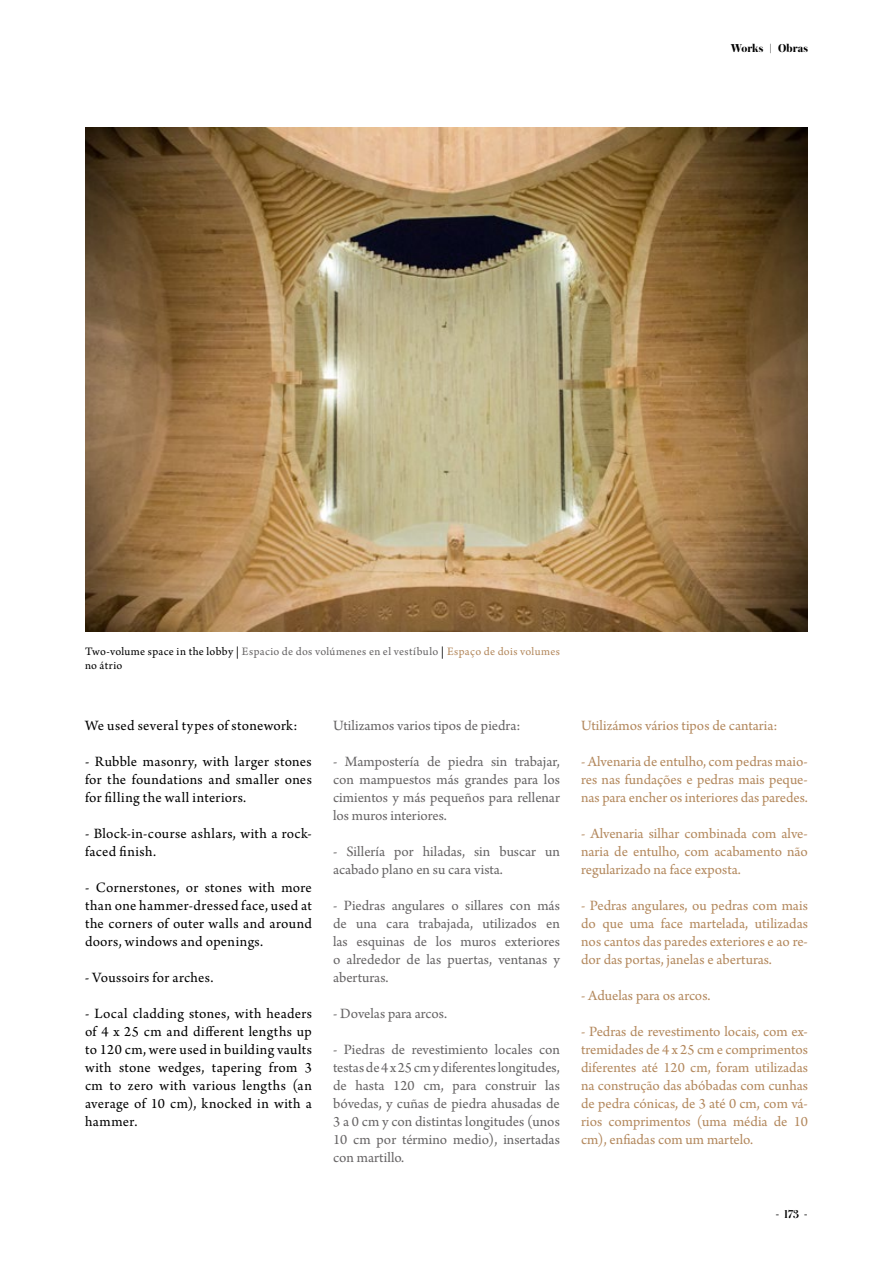
<style>
.page{position:relative;width:893px;height:1263px;background:#fff}
.page>*{position:absolute;margin:0;border:0;box-sizing:border-box;transform-origin:0 0}
.t1{font:15px/18px "Arno Pro";color:#b3885d;text-align:justify}
.t2{font:15px/18px "Arno Pro";color:#666465;text-align:justify}
.t3{font:15px/18px "Arno Pro";letter-spacing:.02em;color:#000;text-align:justify}
.t4{font:12px/13.5px "Arno Pro";letter-spacing:.025em;color:#000}
.t5{font:700 12px "Austin";letter-spacing:.01em;color:#000}
.t6{font:500 12px "Austin";color:#000}
.s1{color:#666465}
.s2{color:#b3885d}
.s3{font-style:italic}
</style>
<div class="page">
<img style="left:85px;top:128px;width:723px;height:503px">
<p class="t5" style="left:731px;top:40px;width:79px">Works | Obras</p>
<p class="t4" style="left:85px;top:646px;width:476px">Two-volume space in the lobby | <span class="s1">Espacio de dos volúmenes en el vestíbulo</span> | <span class="s2">Espaço de dois volumes </span>no átrio</p>
<p class="t3" style="left:85px;top:717px;width:214px">We used several types of stonework:</p>
<p class="t3" style="left:85px;top:753px;width:228px">- Rubble masonry, with larger stones for the foundations and smaller ones for filling the wall interiors.</p>
<p class="t3" style="left:85px;top:825px;width:228px">- Block-in-course ashlars, with a rock&shy;faced finish.</p>
<p class="t3" style="left:85px;top:879px;width:228px">- Cornerstones, or stones with more than one hammer-dressed face, used at the corners of outer walls and around doors, windows and openings.</p>
<p class="t3" style="left:85px;top:969px;width:130px"><span class="s3">-</span> Voussoirs for arches.</p>
<p class="t3" style="left:85px;top:1005px;width:228px">- Local cladding stones, with headers of 4 x 25 cm and different lengths up to 120 cm, were used in building vaults with stone wedges, tapering from 3 cm to zero with various lengths (an average of 10 cm), knocked in with a hammer.</p>
<p class="t2" style="left:333px;top:717px;width:189px">Utilizamos varios tipos de piedra:</p>
<p class="t2" style="left:333px;top:753px;width:228px">- Mampostería de piedra sin trabajar, con mampuestos más grandes para los cimientos y más pequeños para rellenar los muros interiores.</p>
<p class="t2" style="left:333px;top:843px;width:228px">- Sillería por hiladas, sin buscar un acabado plano en su cara vista.</p>
<p class="t2" style="left:333px;top:897px;width:228px">- Piedras angulares o sillares con más de una cara trabajada, utilizados en las esquinas de los muros exteriores o alrededor de las puertas, ventanas y aberturas.</p>
<p class="t2" style="left:333px;top:1005px;width:116px">- Dovelas para arcos.</p>
<p class="t2" style="left:333px;top:1041px;width:228px">- Piedras de revestimiento locales con testas de 4 x 25 cm y diferentes longitudes, de hasta 120 cm, para construir las bóvedas, y cuñas de piedra ahusadas de 3 a 0 cm y con distintas longitudes (unos 10 cm por término medio), insertadas con martillo.</p>
<p class="t1" style="left:581px;top:717px;width:198px">Utilizámos vários tipos de cantaria:</p>
<p class="t1" style="left:581px;top:753px;width:228px">- Alvenaria de entulho, com pedras maio&shy;res nas fundações e pedras mais peque&shy;nas para encher os interiores das paredes.</p>
<p class="t1" style="left:581px;top:825px;width:228px">- Alvenaria silhar combinada com alve&shy;naria de entulho, com acabamento não regularizado na face exposta.</p>
<p class="t1" style="left:581px;top:897px;width:228px">- Pedras angulares, ou pedras com mais do que uma face martelada, utilizadas nos cantos das paredes exteriores e ao re&shy;dor das portas, janelas e aberturas.</p>
<p class="t1" style="left:581px;top:987px;width:131px">- Aduelas para os arcos.</p>
<p class="t1" style="left:581px;top:1023px;width:228px">- Pedras de revestimento locais, com ex&shy;tremidades de 4 x 25 cm e comprimentos diferentes até 120 cm, foram utilizadas na construção das abóbadas com cunhas de pedra cónicas, de 3 até 0 cm, com vá&shy;rios comprimentos (uma média de 10 cm), enfiadas com um martelo.</p>
<p class="t6" style="left:775px;top:1206px;width:34px">- 173 -</p>
</div>
